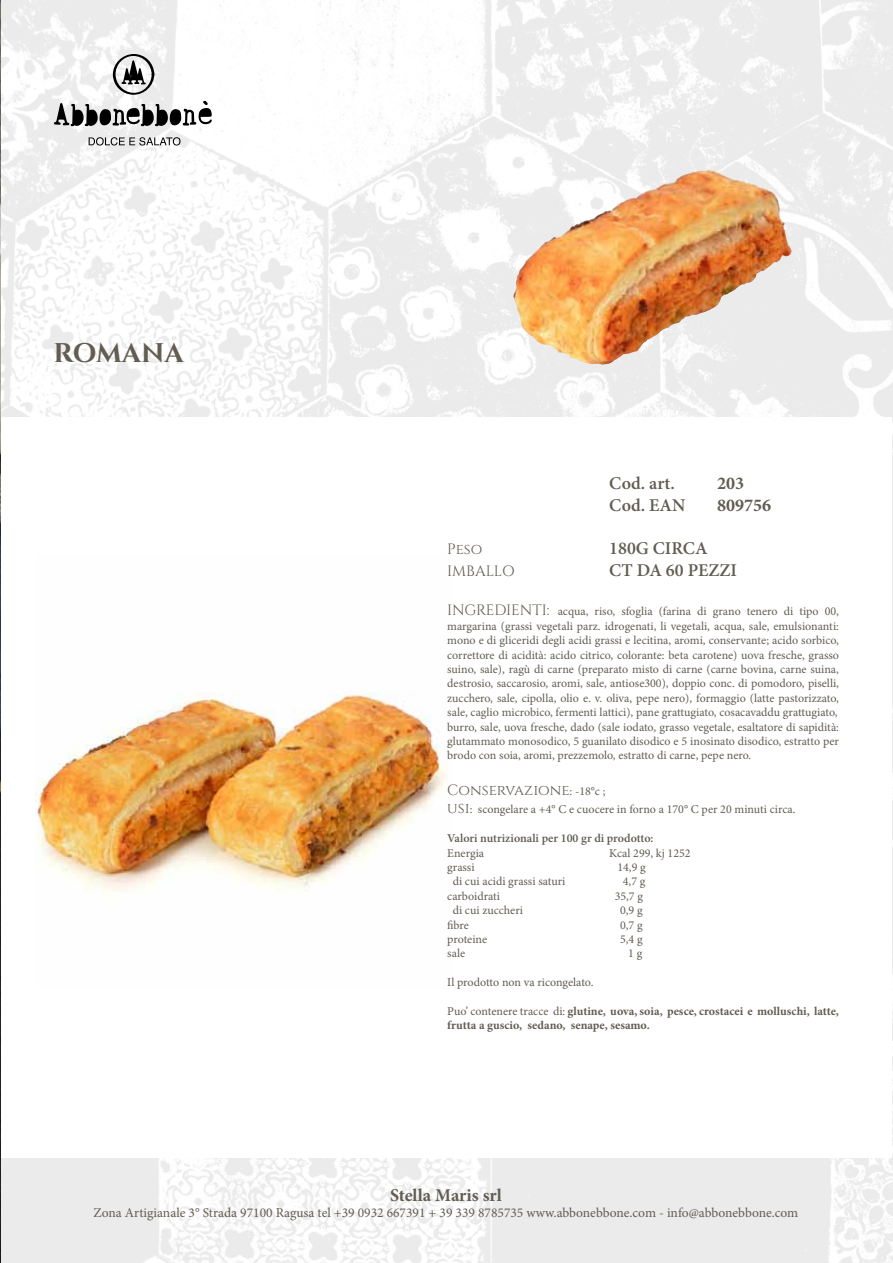
<style>
.page{position:relative;width:893px;height:1263px;background:#fff}
.page>*{position:absolute;margin:0;border:0;box-sizing:border-box;transform-origin:0 0}
.t1{font:700 27px "Cinzel";letter-spacing:-.005em;color:#625d53}
.t2{font:600 18px "Minion Pro";color:#625d53}
.t3{font:700 18px "Minion Pro";color:#625d53}
.t4{font:15px "Cinzel";color:#625d53}
.t5{font:13.5px "Minion Pro";color:#625d53}
.t6{font:12px/14.4px "Minion Pro";color:#625d53;text-align:justify}
.t7{font:700 12px/14.4px "Minion Pro";color:#625d53}
.t8{font:600 12px "Minion Pro";color:#625d53}
.s1{font-family:"Cinzel";font-size:15px}
.s2{font-family:"Minion Pro";font-size:12px}
.s3{font-weight:400}
</style>
<div class="page">
<img style="left:0;top:0;width:893px;height:1263px">
<div style="left:1px;top:417px;width:891px;height:740px;background:#fff"></div>
<img style="left:35px;top:693px;width:413px;height:199px">
<svg style="left:54px;top:101px;width:158px;height:25px"></svg>
<svg style="left:89px;top:137px;width:91px;height:9px"></svg>
<svg style="left:113px;top:54px;width:41px;height:41px"></svg>
<img style="left:621px;top:170px;width:87px;height:33px">
<h1 class="t1" style="left:53px;top:336px;width:132px">ROMANA</h1>
<h2 class="t2" style="left:609px;top:471px;width:67px">Cod. art.</h2>
<h2 class="t3" style="left:717px;top:471px;width:28px">203</h2>
<h2 class="t2" style="left:609px;top:493px;width:78px">Cod. EAN</h2>
<h2 class="t3" style="left:717px;top:492px;width:55px">809756</h2>
<p class="t4" style="left:447px;top:540px;width:37px">Peso</p>
<h2 class="t2" style="left:609px;top:536px;width:100px">180G CIRCA</h2>
<p class="t4" style="left:447px;top:562px;width:69px">IMBALLO</p>
<h2 class="t2" style="left:609px;top:558px;width:129px">CT DA 60 PEZZI</h2>
<p class="t6" style="left:447px;top:604px;width:393px"><span class="s1">INGREDIENTI:</span> acqua, riso, sfoglia (farina di grano tenero di tipo 00, margarina (grassi vegetali parz. idrogenati, li vegetali, acqua, sale, emulsionanti: mono e di gliceridi degli acidi grassi e lecitina, aromi, conservante; acido sorbico, correttore di acidità: acido citrico, colorante: beta carotene) uova fresche, grasso suino, sale), ragù di carne (preparato misto di carne (carne bovina, carne suina, destrosio, saccarosio, aromi, sale, antiose300), doppio conc. di pomodoro, piselli, zucchero, sale, cipolla, olio e. v. oliva, pepe nero), formaggio (latte pastorizzato, sale, caglio microbico, fermenti lattici), pane grattugiato, cosacavaddu grattugiato, burro, sale, uova fresche, dado (sale iodato, grasso vegetale, esaltatore di sapidità: glutammato monosodico, 5 guanilato disodico e 5 inosinato disodico, estratto per brodo con soia, aromi, prezzemolo, estratto di carne, pepe nero.</p>
<p class="t4" style="left:447px;top:782px;width:160px">Conservazione<span class="s2">: -18°c ;</span></p>
<p class="t6" style="left:447px;top:802px;width:350px"><span class="s1">usi</span>: scongelare a +4° C e cuocere in forno a 170° C per 20 minuti circa.</p>
<p class="t8" style="left:447px;top:830px;width:208px">Valori nutrizionali per 100 gr di prodotto:</p>
<p class="t6" style="left:447px;top:846px;width:38px">Energia</p>
<p class="t6" style="left:609px;top:846px;width:83px">Kcal 299, kj 1252</p>
<p class="t6" style="left:447px;top:860px;width:29px">grassi</p>
<p class="t6" style="left:617px;top:860px;width:30px">14,9 g</p>
<p class="t6" style="left:453px;top:874px;width:114px">di cui acidi grassi saturi</p>
<p class="t6" style="left:623px;top:874px;width:24px">4,7 g</p>
<p class="t6" style="left:447px;top:889px;width:54px">carboidrati</p>
<p class="t6" style="left:615px;top:889px;width:30px">35,7 g</p>
<p class="t6" style="left:453px;top:903px;width:72px">di cui zuccheri</p>
<p class="t6" style="left:620px;top:903px;width:24px">0,9 g</p>
<p class="t6" style="left:447px;top:918px;width:23px">fibre</p>
<p class="t6" style="left:620px;top:918px;width:24px">0,7 g</p>
<p class="t6" style="left:447px;top:932px;width:41px">proteine</p>
<p class="t6" style="left:620px;top:932px;width:24px">5,4 g</p>
<p class="t6" style="left:447px;top:946px;width:19px">sale</p>
<p class="t6" style="left:628px;top:946px;width:16px">1 g</p>
<p class="t6" style="left:447px;top:975px;width:148px">Il prodotto non va ricongelato.</p>
<p class="t7" style="left:447px;top:1004px;width:393px"><span class="s3">Puo’ contenere tracce di:</span> glutine, uova, soia, pesce, crostacei e molluschi, latte, frutta a guscio, sedano, senape, sesamo.</p>
<h2 class="t3" style="left:390px;top:1183px;width:113px">Stella Maris srl</h2>
<p class="t5" style="left:93px;top:1204px;width:706px">Zona Artigianale 3° Strada 97100 Ragusa tel +39 0932 667391 + 39 339 8785735 www.abbonebbone.com - info@abbonebbone.com</p>
</div>
